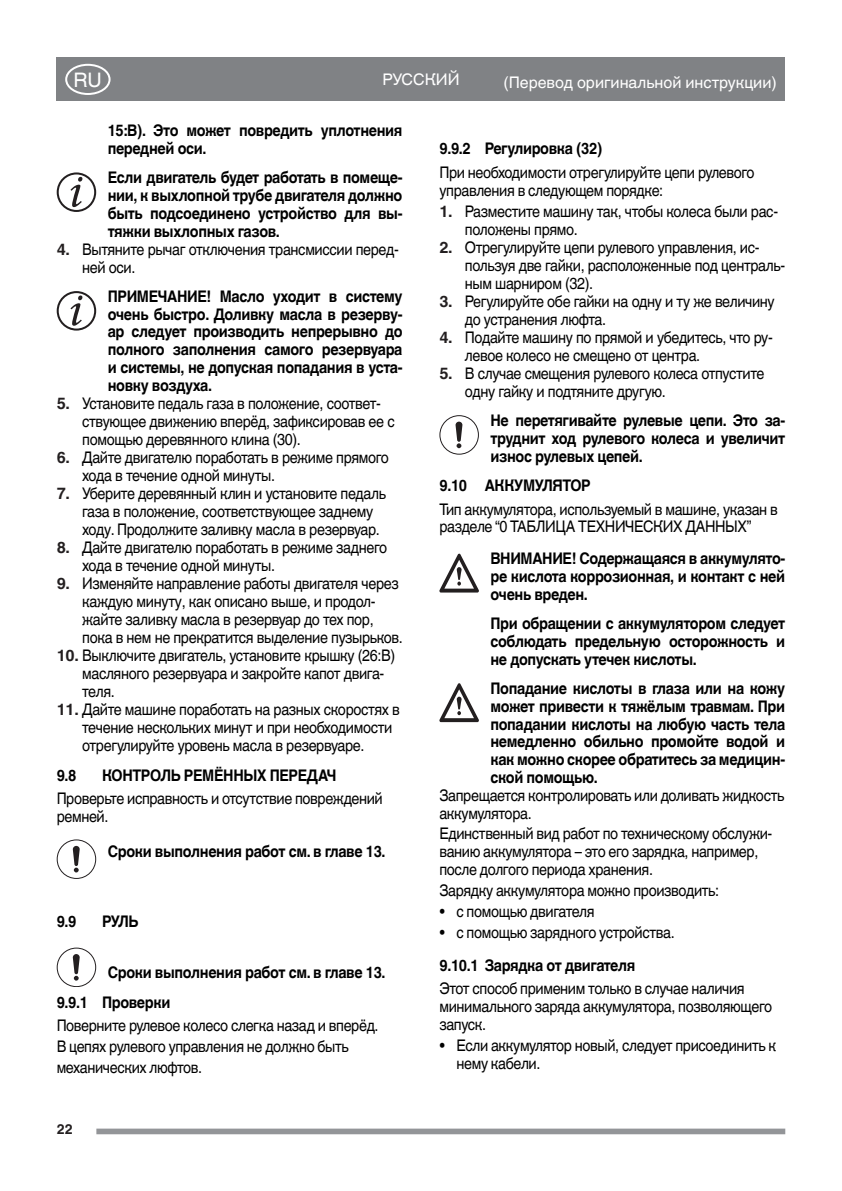
<style>
.page{position:relative;width:842px;height:1191px;background:#fff}
.page>*{position:absolute;margin:0;border:0;box-sizing:border-box;transform-origin:0 0}
.t1{font:20px "Helvetica World";color:#fff}
.Paragrafo_base{font:16px/18px "Helvetica World";letter-spacing:-.025em;color:#000;scale:.9 1}
.Attenzione{font:700 16px/17.8px "Helvetica World";letter-spacing:-.025em;color:#000;text-align:justify;scale:.9 1}
.t2{font:16px "Helvetica World";color:#fff}
.t3{font:700 14px "Helvetica World";color:#231f20}
.s1{font-weight:700;color:#231f20}
</style>
<div class="page">
<div style="left:57px;top:58px;width:728px;height:43px;background:#808285"></div>
<div style="left:65px;top:64px;width:46px;height:31px;border:2px solid #fff;border-radius:50%"></div>
<div style="left:57px;top:172px;width:39px;height:40px;border:2px solid #231f20;border-radius:50%"></div>
<svg style="left:70px;top:177px;width:12px;height:30px"></svg>
<div style="left:57px;top:291px;width:39px;height:39px;border:2px solid #231f20;border-radius:50%"></div>
<svg style="left:70px;top:295px;width:12px;height:31px"></svg>
<div style="left:57px;top:839px;width:39px;height:39px;border:1px solid #231f20;border-radius:50%"></div>
<svg style="left:73px;top:846px;width:7px;height:26px"></svg>
<div style="left:57px;top:947px;width:39px;height:39px;border:1px solid #231f20;border-radius:50%"></div>
<svg style="left:73px;top:954px;width:7px;height:26px"></svg>
<div style="left:439px;top:415px;width:40px;height:39px;border:1px solid #231f20;border-radius:50%"></div>
<svg style="left:455px;top:421px;width:7px;height:27px"></svg>
<svg style="left:439px;top:553px;width:40px;height:39px"></svg>
<svg style="left:439px;top:683px;width:40px;height:39px"></svg>
<div style="left:96px;top:1128px;width:689px;height:6px;background:#939598"></div>
<p class="t1" style="left:74px;top:68px;width:30px">RU</p>
<p class="t2" style="left:382px;top:70px;width:79px">РУССКИЙ</p>
<p class="t2" style="left:503px;top:73px;width:275px">(Перевод оригинальной инструкции)</p>
<p class="Attenzione" style="left:108px;top:122px;width:329px">15:B). Это может повредить уплотнения передней оси.</p>
<p class="Attenzione" style="left:108px;top:169px;width:329px">Если двигатель будет работать в помеще&shy;нии, к выхлопной трубе двигателя должно быть подсоединено устройство для вы&shy;тяжки выхлопных газов.</p>
<p class="Paragrafo_base" style="left:82px;top:240px;width:353px;text-indent:-26px"><span class="s1">4.</span> Вытяните рычаг отключения трансмиссии перед&shy;ней оси.</p>
<p class="Attenzione" style="left:108px;top:287px;width:329px">ПРИМЕЧАНИЕ! Масло уходит в систему очень быстро. Доливку масла в резерву&shy;ар следует производить непрерывно до полного заполнения самого резервуара и системы, не допуская попадания в уста&shy;новку воздуха.</p>
<p class="Paragrafo_base" style="left:82px;top:394px;width:349px;text-indent:-26px"><span class="s1">5.</span> Установите педаль газа в положение, соответ&shy;ствующее движению вперёд, зафиксировав ее с помощью деревянного клина (30).</p>
<p class="Paragrafo_base" style="left:82px;top:448px;width:342px;text-indent:-26px"><span class="s1">6.</span> Дайте двигателю поработать в режиме прямого хода в течение одной минуты.</p>
<p class="Paragrafo_base" style="left:82px;top:484px;width:339px;text-indent:-26px"><span class="s1">7.</span> Уберите деревянный клин и установите педаль газа в положение, соответствующее заднему ходу. Продолжите заливку масла в резервуар.</p>
<p class="Paragrafo_base" style="left:82px;top:538px;width:341px;text-indent:-26px"><span class="s1">8.</span> Дайте двигателю поработать в режиме заднего хода в течение одной минуты.</p>
<p class="Paragrafo_base" style="left:82px;top:574px;width:358px;text-indent:-26px"><span class="s1">9.</span> Изменяйте направление работы двигателя через каждую минуту, как описано выше, и продол&shy;жайте заливку масла в резервуар до тех пор, пока в нем не прекратится выделение пузырьков.</p>
<p class="Paragrafo_base" style="left:82px;top:646px;width:349px;text-indent:-26px"><span class="s1">10.</span> Выключите двигатель, установите крышку (26:B) масляного резервуара и закройте капот двига&shy;теля.</p>
<p class="Paragrafo_base" style="left:82px;top:700px;width:354px;text-indent:-26px"><span class="s1">11.</span> Дайте машине поработать на разных скоростях в течение нескольких минут и при необходимости отрегулируйте уровень масла в резервуаре.</p>
<p class="Attenzione" style="left:57px;top:766px;width:24px">9.8</p>
<p class="Attenzione" style="left:102px;top:766px;width:262px">КОНТРОЛЬ РЕМЁННЫХ ПЕРЕДАЧ</p>
<p class="Paragrafo_base" style="left:57px;top:790px;width:364px">Проверьте исправность и отсутствие повреждений ремней.</p>
<p class="Attenzione" style="left:108px;top:843px;width:310px">Сроки выполнения работ см. в главе 13.</p>
<p class="Attenzione" style="left:439px;top:140px;width:183px">9.9.2 Регулировка (32)</p>
<p class="Paragrafo_base" style="left:439px;top:163px;width:352px">При необходимости отрегулируйте цепи рулевого управления в следующем порядке:</p>
<p class="Paragrafo_base" style="left:465px;top:202px;width:349px;text-indent:-26px"><span class="s1">1.</span> Разместите машину так, чтобы колеса были рас&shy;положены прямо.</p>
<p class="Paragrafo_base" style="left:465px;top:238px;width:357px;text-indent:-26px"><span class="s1">2.</span> Отрегулируйте цепи рулевого управления, ис&shy;пользуя две гайки, расположенные под централь&shy;ным шарниром (32).</p>
<p class="Paragrafo_base" style="left:465px;top:292px;width:346px;text-indent:-26px"><span class="s1">3.</span> Регулируйте обе гайки на одну и ту же величину до устранения люфта.</p>
<p class="Paragrafo_base" style="left:465px;top:328px;width:344px;text-indent:-26px"><span class="s1">4.</span> Подайте машину по прямой и убедитесь, что ру&shy;левое колесо не смещено от центра.</p>
<p class="Paragrafo_base" style="left:465px;top:364px;width:334px;text-indent:-26px"><span class="s1">5.</span> В случае смещения рулевого колеса отпустите одну гайку и подтяните другую.</p>
<p class="Attenzione" style="left:490px;top:411px;width:329px">Не перетягивайте рулевые цепи. Это за&shy;труднит ход рулевого колеса и увеличит износ рулевых цепей.</p>
<p class="Attenzione" style="left:439px;top:477px;width:170px">9.10 АККУМУЛЯТОР</p>
<p class="Paragrafo_base" style="left:439px;top:500px;width:377px">Тип аккумулятора, используемый в машине, указан в разделе “0 ТАБЛИЦА ТЕХНИЧЕСКИХ ДАННЫХ”</p>
<p class="Attenzione" style="left:490px;top:550px;width:329px">ВНИМАНИЕ! Содержащаяся в аккумулято&shy;ре кислота коррозионная, и контакт с ней очень вреден.</p>
<p class="Attenzione" style="left:490px;top:615px;width:329px">При обращении с аккумулятором следует соблюдать предельную осторожность и не допускать утечек кислоты.</p>
<p class="Attenzione" style="left:490px;top:679px;width:329px">Попадание кислоты в глаза или на кожу может привести к тяжёлым травмам. При попадании кислоты на любую часть тела немедленно обильно промойте водой и как можно скорее обратитесь за медицин&shy;ской помощью.</p>
<p class="Paragrafo_base" style="left:439px;top:786px;width:385px">Запрещается контролировать или доливать жидкость аккумулятора.</p>
<p class="Paragrafo_base" style="left:439px;top:825px;width:371px">Единственный вид работ по техническому обслужи&shy;ванию аккумулятора – это его зарядка, например, после долгого периода хранения.</p>
<p class="Paragrafo_base" style="left:439px;top:881px;width:312px">Зарядку аккумулятора можно производить:</p>
<p class="Paragrafo_base" style="left:439px;top:902px;width:174px">• с помощью двигателя</p>
<p class="Paragrafo_base" style="left:439px;top:923px;width:263px">• с помощью зарядного устройства.</p>
<p class="Attenzione" style="left:439px;top:956px;width:219px">9.10.1 Зарядка от двигателя</p>
<p class="Paragrafo_base" style="left:439px;top:979px;width:371px">Этот способ применим только в случае наличия минимального заряда аккумулятора, позволяющего запуск.</p>
<p class="Paragrafo_base" style="left:456px;top:1036px;width:357px;text-indent:-17px">• Если аккумулятор новый, следует присоединить к нему кабели.</p>
<p class="Attenzione" style="left:57px;top:913px;width:24px">9.9</p>
<p class="Attenzione" style="left:102px;top:913px;width:42px">РУЛЬ</p>
<p class="Attenzione" style="left:108px;top:963px;width:310px">Сроки выполнения работ см. в главе 13.</p>
<p class="Attenzione" style="left:57px;top:993px;width:128px">9.9.1 Проверки</p>
<p class="Paragrafo_base" style="left:57px;top:1016px;width:359px">Поверните рулевое колесо слегка назад и вперёд.</p>
<p class="Paragrafo_base" style="left:57px;top:1037px;width:326px">В цепях рулевого управления не должно быть</p>
<p class="Paragrafo_base" style="left:57px;top:1058px;width:163px">механических люфтов.</p>
<p class="t3" style="left:57px;top:1121px;width:18px">22</p>
</div>
